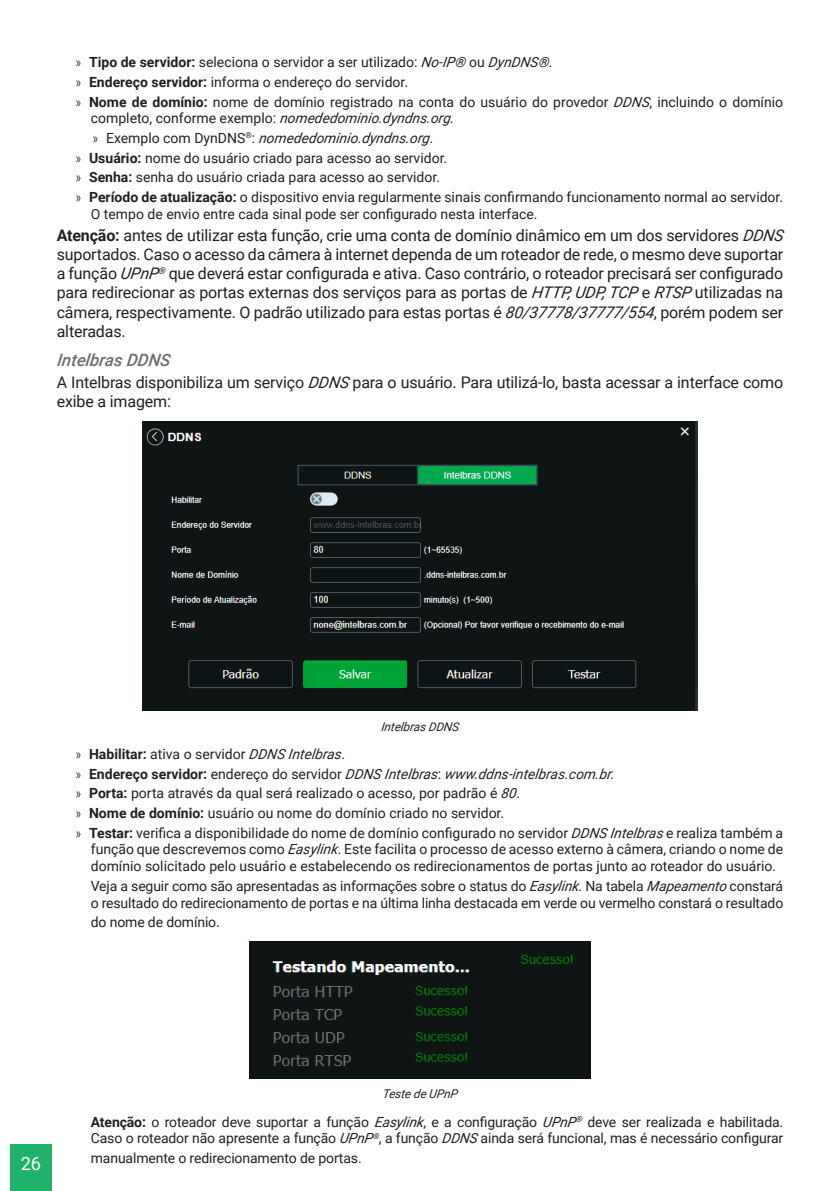
<style>
.page{position:relative;width:840px;height:1191px;background:#fff}
.page>*{position:absolute;margin:0;border:0;box-sizing:border-box;transform-origin:0 0}
.t1{font:18.2px "Roboto";color:#fff}
._4__Titulo_4{font:italic 500 17px "Roboto";color:#6c6d70}
._0__Corpo_de_texto{font:16px/19.2px "Roboto";letter-spacing:-.01em;color:#231f20}
._0__Corpo_de_texto-2{font:14px/16.8px "Roboto";color:#231f20}
.t2{font:italic 14px "Roboto";color:#231f20}
._7__Legenda{font:italic 12px "Roboto";color:#231f20}
.s1{font-family:"Frutiger LT Std";font-weight:300;font-stretch:condensed}
.s2{font-weight:700}
.s3{font-style:italic}
.s4{font-family:"Frutiger LT Std";font-weight:300;font-style:normal;font-stretch:condensed}
.s5{font-style:normal}
.s6{font-weight:700;font-style:normal}
</style>
<div class="page">
<div style="left:10px;top:1144px;width:42px;height:47px;background:#1eb26a"></div>
<img style="left:143px;top:422px;width:553px;height:288px">
<img style="left:249px;top:941px;width:341px;height:137px">
<p class="_0__Corpo_de_texto-2" style="left:75px;top:53px;width:478px"><span class="s1">»</span> <span class="s2">Tipo de servidor:</span> seleciona o servidor a ser utilizado: <span class="s3">No-IP®</span> ou <span class="s3">DynDNS®</span>.</p>
<p class="_0__Corpo_de_texto-2" style="left:75px;top:73px;width:334px"><span class="s1">»</span> <span class="s2">Endereço servidor:</span> informa o endereço do servidor.</p>
<p class="_0__Corpo_de_texto-2" style="left:91px;top:93px;width:693px;text-indent:-16px"><span class="s1">»</span> <span class="s2">Nome de domínio:</span> nome de domínio registrado na conta do usuário do provedor <span class="s3">DDNS</span>, incluindo o domínio completo, conforme exemplo: <span class="s3">nomededominio.dyndns.org.</span></p>
<p class="t2" style="left:92px;top:128px;width:342px"><span class="s4">»</span> <span class="s5">E x e m p l o c o m D y n D N S</span> <sup>®</sup> <span class="s5">:</span> nomededominio.dyndns.org<span class="s5">.</span></p>
<p class="_0__Corpo_de_texto-2" style="left:75px;top:149px;width:373px"><span class="s1">»</span> <span class="s2">Usuário:</span> nome do usuário criado para acesso ao servidor.</p>
<p class="_0__Corpo_de_texto-2" style="left:75px;top:168px;width:366px"><span class="s1">»</span> <span class="s2">Senha:</span> senha do usuário criada para acesso ao servidor.</p>
<p class="_0__Corpo_de_texto-2" style="left:91px;top:188px;width:693px;text-indent:-16px"><span class="s1">»</span> <span class="s2">Período de atualização:</span> o dispositivo envia regularmente sinais confirmando funcionamento normal ao servidor.<br>O tempo de envio entre cada sinal pode ser configurado nesta interface.</p>
<p class="_0__Corpo_de_texto" style="left:57px;top:225px;width:731px"><span class="s2">Atenção:</span> antes de utilizar esta função, crie uma conta de domínio dinâmico em um dos servidores <span class="s3">DDNS </span>suportados. Caso o acesso da câmera à internet dependa de um roteador de rede, o mesmo deve suportar a função <span class="s3">UPnP</span><sup>®</sup> que deverá estar configurada e ativa. Caso contrário, o roteador precisará ser configurado para redirecionar as portas externas dos serviços para as portas de <span class="s3">HTTP, UDP, TCP</span> e <span class="s3">RTSP</span> utilizadas na câmera, respectivamente. O padrão utilizado para estas portas é <span class="s3">80/37778/37777/554</span>, porém podem ser alteradas.</p>
<p class="_4__Titulo_4" style="left:57px;top:348px;width:118px">Intelbras DDNS</p>
<p class="_0__Corpo_de_texto" style="left:57px;top:372px;width:727px">A Intelbras disponibiliza um serviço <span class="s3">DDNS</span> para o usuário. Para utilizá-lo, basta acessar a interface como exibe a imagem:</p>
<p class="_7__Legenda" style="left:381px;top:718px;width:81px">Intelbras DDNS</p>
<p class="_0__Corpo_de_texto-2" style="left:75px;top:745px;width:271px"><span class="s1">»</span> <span class="s2">Habilitar:</span> ativa o servidor <span class="s3">DDNS Intelbras</span>.</p>
<p class="t2" style="left:75px;top:764px;width:543px"><span class="s4">»</span> <span class="s6">E n d e re ç o s e rv i d o r :</span> <span class="s5">e n d e re ç o d o s e rv i d o r</span> DDNS Intelbras<span class="s5">:</span> www.ddns-intelbras.com.br.</p>
<p class="_0__Corpo_de_texto-2" style="left:75px;top:784px;width:446px"><span class="s1">»</span> <span class="s2">Porta:</span> porta através da qual será realizado o acesso, por padrão é <span class="s3">80</span>.</p>
<p class="_0__Corpo_de_texto-2" style="left:75px;top:804px;width:430px"><span class="s1">»</span> <span class="s2">Nome de domínio:</span> usuário ou nome do domínio criado no servidor.</p>
<p class="_0__Corpo_de_texto-2" style="left:91px;top:823px;width:693px;text-align:justify;text-indent:-16px"><span class="s1">»</span> <span class="s2">Testar:</span> verifica a disponibilidade do nome de domínio configurado no servidor <span class="s3">DDNSIntelbras</span> e realiza também a função que descrevemos como <span class="s3">Easylink</span>. Este facilita o processo de acesso externo à câmera, criando o nome de domínio solicitado pelo usuário e estabelecendo os redirecionamentos de portas junto ao roteador do usuário.</p>
<p class="_0__Corpo_de_texto-2" style="left:91px;top:877px;width:693px">Veja a seguir como são apresentadas as informações sobre o status do <span class="s3">Easylink</span>. Na tabela <span class="s3">Mapeamento</span> constará o resultado do redirecionamento de portas e na última linha destacada em verde ou vermelho constará o resultado</p>
<p class="_0__Corpo_de_texto-2" style="left:91px;top:913px;width:130px">do nome de domínio.</p>
<h1 class="t1" style="left:21px;top:1151px;width:22px">26</h1>
<p class="_7__Legenda" style="left:382px;top:1085px;width:79px">Teste de UPnP</p>
<p class="_0__Corpo_de_texto-2" style="left:91px;top:1112px;width:693px"><span class="s2">Atenção:</span> o roteador deve suportar a função <span class="s3">Easylink</span>, e a configuração <span class="s3">UPnP</span><sup>®</sup> deve ser realizada e habilitada.<br>Caso o roteador não apresente a função <span class="s3">UPnP</span><sup>®</sup>, a função <span class="s3">DDNS</span> ainda será funcional, mas é necessário configurar</p>
<p class="_0__Corpo_de_texto-2" style="left:91px;top:1148px;width:272px">manualmente o redirecionamento de portas.</p>
</div>
